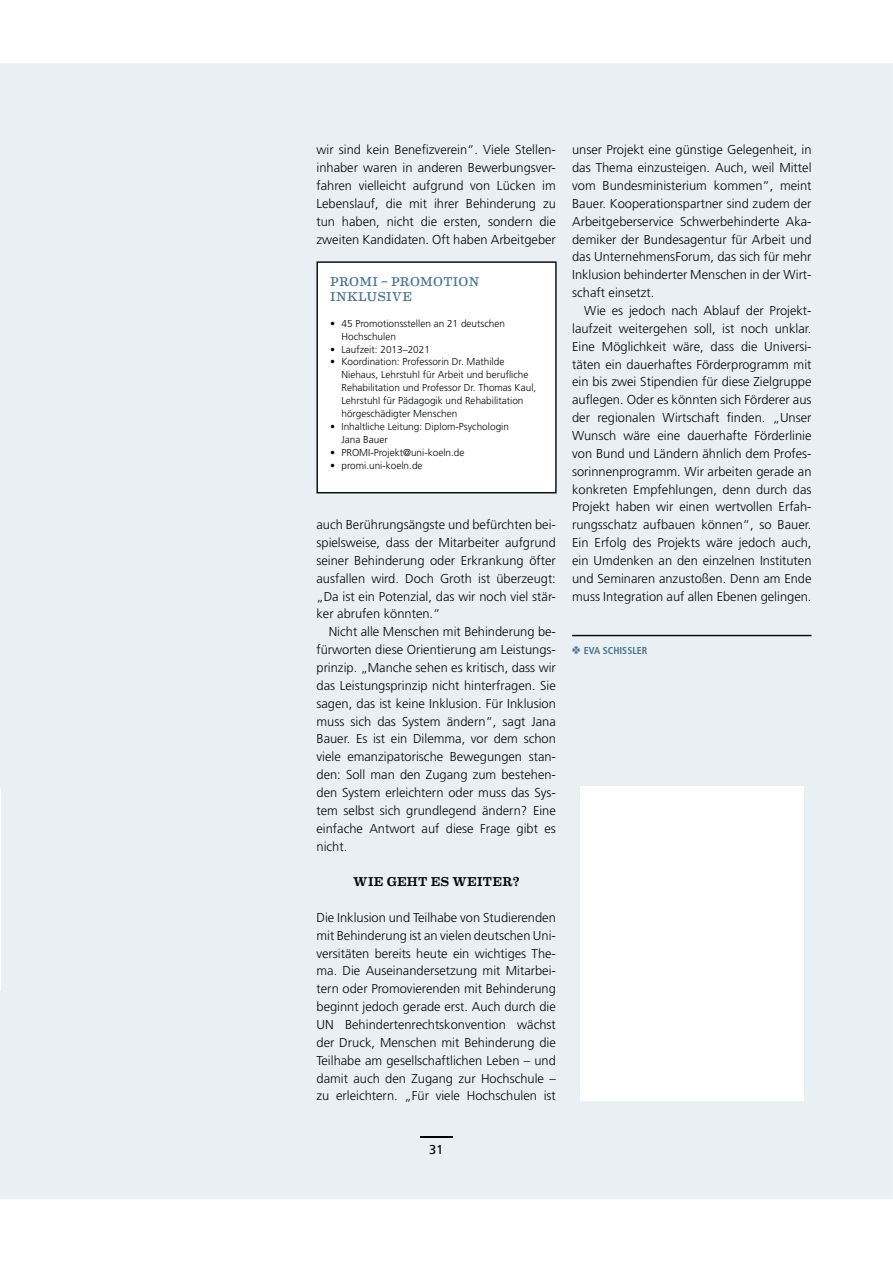
<style>
.page{position:relative;width:893px;height:1263px;background:#fff}
.page>*{position:absolute;margin:0;border:0;box-sizing:border-box;transform-origin:0 0}
.t1{font:300 12.9px/17.9px "Frutiger";color:#040809;text-align:justify}
.t2{font:12.9px/15.5px "Eames Century Modern";letter-spacing:.015em;color:#467593}
.t3{font:500 12.9px "Eames Century Modern";letter-spacing:.03em;color:#040809}
.t4{font:12.9px "Frutiger";color:#040809}
.t5{font:300 10.05px/12.9px "Frutiger";color:#040809}
.t6{font:700 condensed 10.05px "Frutiger";color:#467593}
</style>
<div class="page">
<div style="left:0;top:63px;width:893px;height:1136px;background:#eaeff4"></div>
<div style="left:430px;top:1145px;width:11px;height:9px;background:#eaeff4"></div>
<hr style="left:421px;top:1136px;width:32px;height:2px;background:#010202">
<img style="left:0;top:208px;width:1px;height:783px">
<svg style="left:316px;top:261px;width:497px;height:376px"></svg>
<div style="left:580px;top:786px;width:223px;height:314px;background:#fff"></div>
<svg style="left:572px;top:646px;width:8px;height:8px"></svg>
<p class="t1" style="left:316px;top:142px;width:241px">wir sind kein Benefizverein“. Viele Stellen&shy;inhaber waren in anderen Bewerbungsver&shy;fahren vielleicht aufgrund von Lücken im Lebenslauf, die mit ihrer Behinderung zu tun haben, nicht die ersten, sondern die zweiten Kandidaten. Oft haben Arbeitgeber</p>
<p class="t2" style="left:330px;top:275px;width:151px">PROMI – PROMOTION<br>INKLUSIVE</p>
<p class="t5" style="left:341px;top:318px;width:165px;text-indent:-11px">• 45 Promotionsstellen an 21 deutschen<br>Hochschulen</p>
<p class="t5" style="left:330px;top:343px;width:101px">• Laufzeit: 2013–2021</p>
<p class="t5" style="left:341px;top:356px;width:196px;text-indent:-11px">• Koordination: Professorin Dr. Mathilde Niehaus, Lehrstuhl für Arbeit und berufliche Rehabilitation und Professor Dr. Thomas Kaul, Lehrstuhl für Pädagogik und Rehabilitation hörgeschädigter Menschen</p>
<p class="t5" style="left:341px;top:421px;width:169px;text-indent:-11px">• Inhaltliche Leitung: Diplom-Psychologin<br>Jana Bauer</p>
<p class="t5" style="left:330px;top:446px;width:136px">• PROMI-Projekt@uni-koeln.de</p>
<p class="t5" style="left:330px;top:459px;width:94px">• promi.uni-koeln.de</p>
<p class="t1" style="left:316px;top:517px;width:241px">auch Berührungsängste und befürchten bei&shy;spielsweise, dass der Mitarbeiter aufgrund seiner Behinderung oder Erkrankung öfter ausfallen wird. Doch Groth ist überzeugt: „Da ist ein Potenzial, das wir noch viel stär&shy;ker abrufen könnten.“</p>
<p class="t1" style="left:316px;top:624px;width:241px;text-indent:12px">Nicht alle Menschen mit Behinderung be&shy;fürworten diese Orientierung am Leistungs&shy;prinzip. „Manche sehen es kritisch, dass wir das Leistungsprinzip nicht hinterfragen. Sie sagen, das ist keine Inklusion. Für Inklusion muss sich das System ändern“, sagt Jana Bauer. Es ist ein Dilemma, vor dem schon viele emanzipatorische Bewegungen stan&shy;den: Soll man den Zugang zum bestehen&shy;den System erleichtern oder muss das Sys&shy;tem selbst sich grundlegend ändern? Eine einfache Antwort auf diese Frage gibt es nicht.</p>
<p class="t3" style="left:353px;top:877px;width:168px">WIE GEHT ES WEITER?</p>
<p class="t1" style="left:316px;top:910px;width:241px">Die Inklusion und Teilhabe von Studierenden mit Behinderung ist an vielen deutschen Uni&shy;versitäten bereits heute ein wichtiges The&shy;ma. Die Auseinandersetzung mit Mitarbei&shy;tern oder Promovierenden mit Behinderung beginnt jedoch gerade erst. Auch durch die UN Behindertenrechtskonvention wächst der Druck, Menschen mit Behinderung die Teilhabe am gesellschaftlichen Leben – und damit auch den Zugang zur Hochschule – zu erleichtern. „Für viele Hochschulen ist</p>
<p class="t1" style="left:572px;top:142px;width:241px">unser Projekt eine günstige Gelegenheit, in das Thema einzusteigen. Auch, weil Mittel vom Bundesministerium kommen“, meint Bauer. Kooperationspartner sind zudem der Arbeitgeberservice Schwerbehinderte Aka&shy;demiker der Bundesagentur für Arbeit und das UnternehmensForum, das sich für mehr Inklusion behinderter Menschen in der Wirt&shy;schaft einsetzt.</p>
<p class="t1" style="left:572px;top:303px;width:241px;text-indent:12px">Wie es jedoch nach Ablauf der Projekt&shy;laufzeit weitergehen soll, ist noch unklar.<br>Eine Möglichkeit wäre, dass die Universi&shy;täten ein dauerhaftes Förderprogramm mit ein bis zwei Stipendien für diese Zielgruppe auflegen. Oder es könnten sich Förderer aus der regionalen Wirtschaft finden. „Unser Wunsch wäre eine dauerhafte Förderlinie von Bund und Ländern ähnlich dem Profes&shy;sorinnenprogramm. Wir arbeiten gerade an konkreten Empfehlungen, denn durch das Projekt haben wir einen wertvollen Erfah&shy;rungsschatz aufbauen können“, so Bauer.<br>Ein Erfolg des Projekts wäre jedoch auch, ein Umdenken an den einzelnen Instituten und Seminaren anzustoßen. Denn am Ende muss Integration auf allen Ebenen gelingen.</p>
<p class="t6" style="left:584px;top:647px;width:65px">EVA SCHISSLER</p>
<p class="t4" style="left:429px;top:1144px;width:16px">31</p>
</div>
